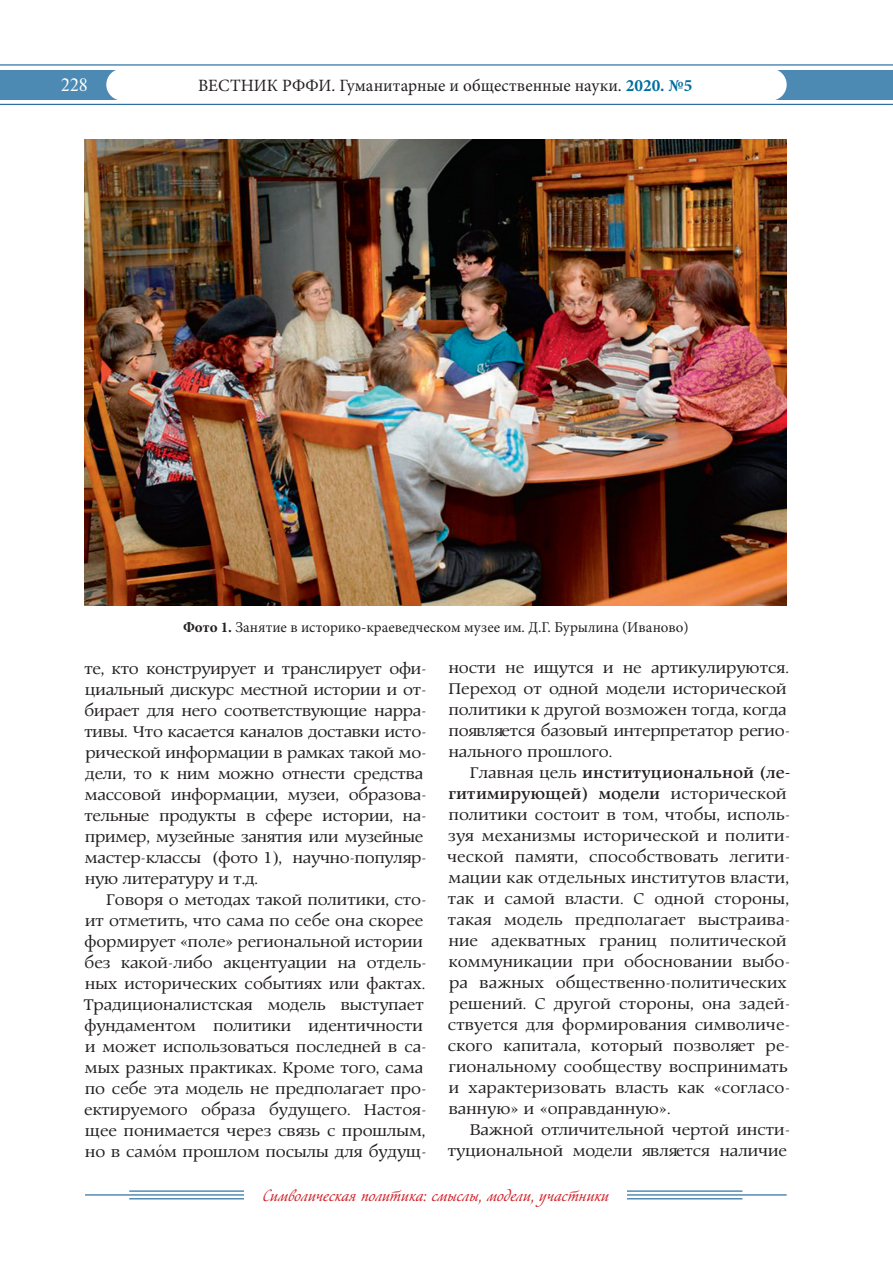
<style>
.page{position:relative;width:893px;height:1263px;background:#fff}
.page>*{position:absolute;margin:0;border:0;box-sizing:border-box;transform-origin:0 0}
.t1{font:18px "Newton C";color:#fff}
.t2{font:17.25px/21px "Prospect C";color:#231f20}
.t3{font:17.25px "Minion Pro";color:#231f20}
.t4{font:15.75px "Cometa C";color:#d1232a}
.t5{font:15px "Minion Pro";color:#231f20}
.s1{font-weight:700;color:#006d9e}
.s2{font-weight:700}
.s3{font-family:"Times New Roman"}
</style>
<div class="page">
<div style="left:0;top:70px;width:893px;height:30px;background:#4c8ab4"></div>
<div style="left:106px;top:69px;width:681px;height:32px;background:#fff;border-radius:16px"></div>
<hr style="left:0;top:65px;width:893px;height:1px;background:#01528d">
<hr style="left:0;top:104px;width:893px;height:1px;background:#01528d">
<hr style="left:532px;top:1194px;width:255px;height:1px;background:#01528d">
<hr style="left:85px;top:1194px;width:255px;height:1px;background:#01528d">
<hr style="left:129px;top:1191px;width:211px;height:1px;background:#01528d">
<hr style="left:532px;top:1191px;width:210px;height:1px;background:#01528d">
<hr style="left:129px;top:1198px;width:211px;height:1px;background:#01528d">
<hr style="left:532px;top:1198px;width:210px;height:1px;background:#01528d">
<div style="left:244px;top:1178px;width:383px;height:33px;background:#fff"></div>
<img style="left:85px;top:139px;width:702px;height:466px">
<p class="t1" style="left:61px;top:75px;width:29px">228</p>
<p class="t3" style="left:198px;top:74px;width:496px">ВЕСТНИК РФФИ. Гуманитарные и общественные науки. <span class="s1">2020. №5</span></p>
<p class="t5" style="left:183px;top:617px;width:507px"><span class="s2">Фото 1.</span> Занятие в историко-краеведческом музее им. Д.Г. Бурылина (Иваново)</p>
<p class="t2" style="left:84px;top:658px;width:344px">те, кто конструирует и транслирует офи&shy;циальный дискурс местной истории и от&shy;бирает для него соответствующие нарра&shy;тивы. Что касается каналов доставки исто&shy;рической информации в рамках такой мо&shy;дели, то к ним можно отнести средства массовой информации, музеи, образова&shy;тельные продукты в сфере истории, на&shy;пример, музейные занятия или музейные мастер-классы (фото 1), научно-популяр&shy;ную литературу и т.д.</p>
<p class="t2" style="left:84px;top:889px;width:344px;text-indent:22px">Говоря о методах такой политики, сто&shy;ит отметить, что сама по себе она скорее формирует «поле» региональной истории без какой-либо акцентуации на отдель&shy;ных исторических событиях или фактах.<br>Традиционалистская модель выступает фундаментом политики идентичности и может использоваться последней в са&shy;мых разных практиках. Кроме того, сама по себе эта модель не предполагает про&shy;ектируемого образа будущего. Настоя&shy;щее понимается через связь с прошлым, но в сам<span class="s3">о́</span>м прошлом посылы для будущ-</p>
<p class="t2" style="left:448px;top:658px;width:343px">ности не ищутся и не артикулируются.<br>Переход от одной модели исторической политики к другой возможен тогда, когда появляется базовый интерпретатор регио&shy;нального прошлого.</p>
<p class="t2" style="left:447px;top:763px;width:345px;text-indent:23px">Главная цель <span class="s2">институциональной (ле&shy;гитимирующей) модели</span> исторической политики состоит в том, чтобы, исполь&shy;зуя механизмы исторической и полити&shy;ческой памяти, способствовать легити&shy;мации как отдельных институтов власти, так и самой власти. С одной стороны, такая модель предполагает выстраива&shy;ние адекватных границ политической коммуникации при обосновании выбо&shy;ра важных общественно-политических решений. С другой стороны, она задей&shy;ствуется для формирования символиче&shy;ского капитала, который позволяет ре&shy;гиональному сообществу воспринимать и характеризовать власть как «согласо&shy;ванную» и «оправданную».</p>
<p class="t2" style="left:448px;top:1120px;width:344px;text-align:right">Важной отличительной чертой инсти&shy;туциональной модели является наличие</p>
<p class="t4" style="left:263px;top:1185px;width:347px">Символическая политика: смыслы, модели, участники</p>
</div>
